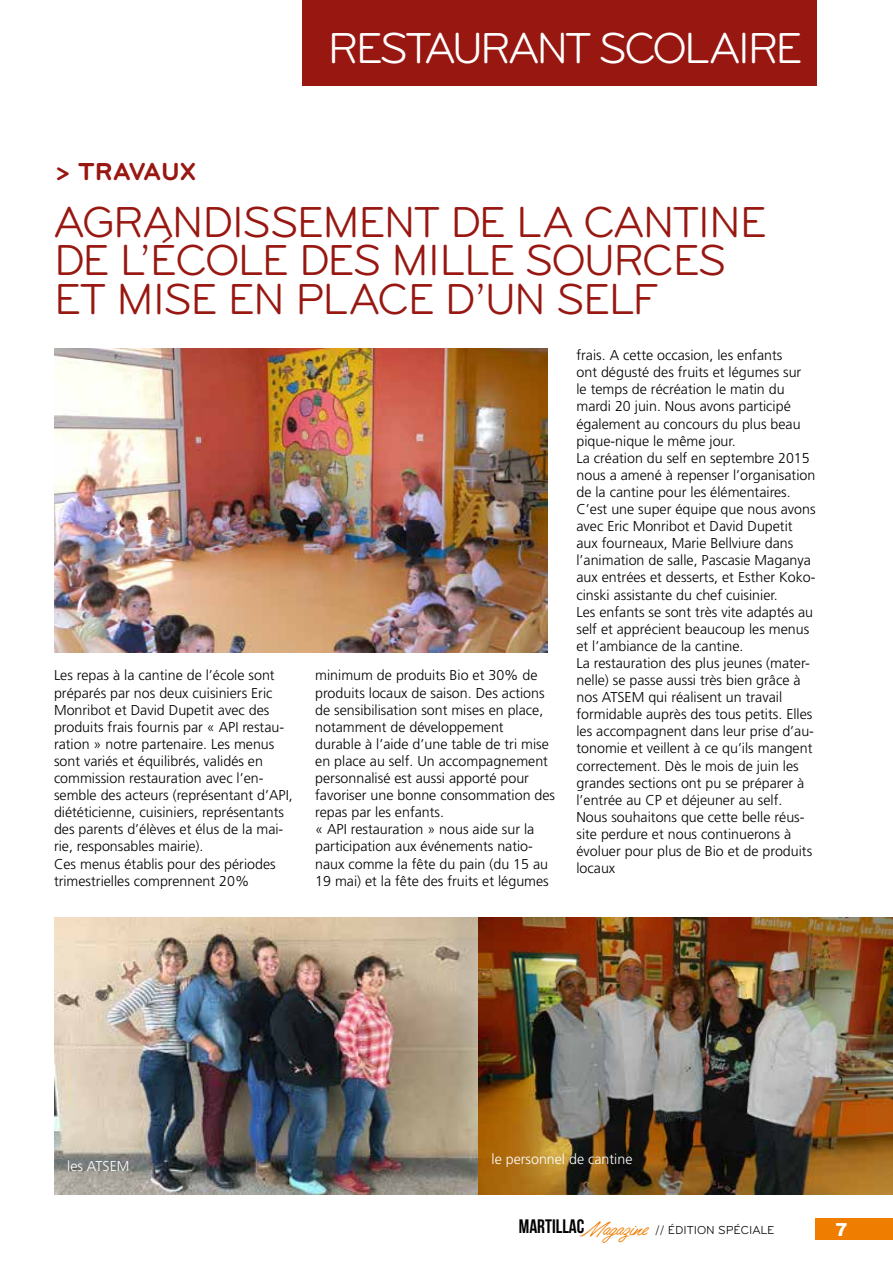
<style>
.page{position:relative;width:893px;height:1263px;background:#fff}
.page>*{position:absolute;margin:0;border:0;box-sizing:border-box;transform-origin:0 0}
.t1{font:45px/38.4px "Bryant Regular Alt";letter-spacing:-.045em;color:#981711}
.t2{font:45px "Bryant Regular Alt";letter-spacing:-.075em;color:#fff}
.t3{font:25.5px "Bryant Bold Alt";color:#981711}
.t4{font:19.5px "Bebas Neue";color:#000}
.t5{font:900 18px "Arial";color:#fff}
.t6{font:300 14.25px/17.1px "Frutiger";color:#000}
.t7{font:300 14.25px "Frutiger";color:#fff}
.t8{font:12px "Bryant Regular Alt";color:#000}
.s1{font-family:"Lisbon Script";font-size:27.15px;color:#ef7d00}
</style>
<div class="page">
<div style="left:815px;top:1218px;width:78px;height:21px;background:#ef7d00"></div>
<div style="left:302px;top:0;width:514px;height:85px;background:#981711"></div>
<img style="left:54px;top:349px;width:493px;height:303px">
<img style="left:54px;top:918px;width:839px;height:277px">
<h2 class="t3" style="left:54px;top:158px;width:143px">&gt; TRAVAUX</h2>
<h1 class="t2" style="left:327px;top:23px;width:477px">RESTAURANT SCOLAIRE</h1>
<h1 class="t1" style="left:54px;top:202px;width:714px">AGRANDISSEMENT DE LA CANTINE<br>DE L’ÉCOLE DES MILLE SOURCES<br>ET MISE EN PLACE D’UN SELF</h1>
<p class="t6" style="left:54px;top:667px;width:240px">Les repas à la cantine de l’école sont préparés par nos deux cuisiniers Eric Monribot et David Dupetit avec des produits frais fournis par « API restau&shy;ration » notre partenaire. Les menus sont variés et équilibrés, validés en commission restauration avec l’en&shy;semble des acteurs (représentant d’API, diététicienne, cuisiniers, représentants des parents d’élèves et élus de la mai&shy;rie, responsables mairie).<br>Ces menus établis pour des périodes trimestrielles comprennent 20%</p>
<p class="t6" style="left:315px;top:667px;width:241px">minimum de produits Bio et 30% de produits locaux de saison. Des actions de sensibilisation sont mises en place, notamment de développement<br>durable à l’aide d’une table de tri mise en place au self. Un accompagnement personnalisé est aussi apporté pour favoriser une bonne consommation des repas par les enfants.<br>« API restauration » nous aide sur la participation aux événements natio&shy;naux comme la fête du pain (du 15 au 19 mai) et la fête des fruits et légumes</p>
<p class="t6" style="left:576px;top:347px;width:241px">frais. A cette occasion, les enfants<br>ont dégusté des fruits et légumes sur<br>le temps de récréation le matin du mardi 20 juin. Nous avons participé également au concours du plus beau pique-nique le même jour.<br>La création du self en septembre 2015 nous a amené à repenser l’organisation de la cantine pour les élémentaires.<br>C’est une super équipe que nous avons avec Eric Monribot et David Dupetit aux fourneaux, Marie Bellviure dans l’animation de salle, Pascasie Maganya aux entrées et desserts, et Esther Koko&shy;cinski assistante du chef cuisinier.<br>Les enfants se sont très vite adaptés au self et apprécient beaucoup les menus et l’ambiance de la cantine.<br>La restauration des plus jeunes (mater&shy;nelle) se passe aussi très bien grâce à nos ATSEM qui réalisent un travail formidable auprès des tous petits. Elles les accompagnent dans leur prise d’au&shy;tonomie et veillent à ce qu’ils mangent correctement. Dès le mois de juin les grandes sections ont pu se préparer à l’entrée au CP et déjeuner au self.<br>Nous souhaitons que cette belle réus&shy;site perdure et nous continuerons à évoluer pour plus de Bio et de produits locaux</p>
<p class="t7" style="left:67px;top:1158px;width:64px">les ATSEM</p>
<p class="t7" style="left:491px;top:1150px;width:142px">le personnel de cantine</p>
<h3 class="t4" style="left:519px;top:1216px;width:130px">MARTILLAC<span class="s1">Magazine</span></h3>
<p class="t8" style="left:655px;top:1223px;width:121px">// ÉDITION SPÉCIALE</p>
<p class="t5" style="left:835px;top:1216px;width:14px">7</p>
</div>
